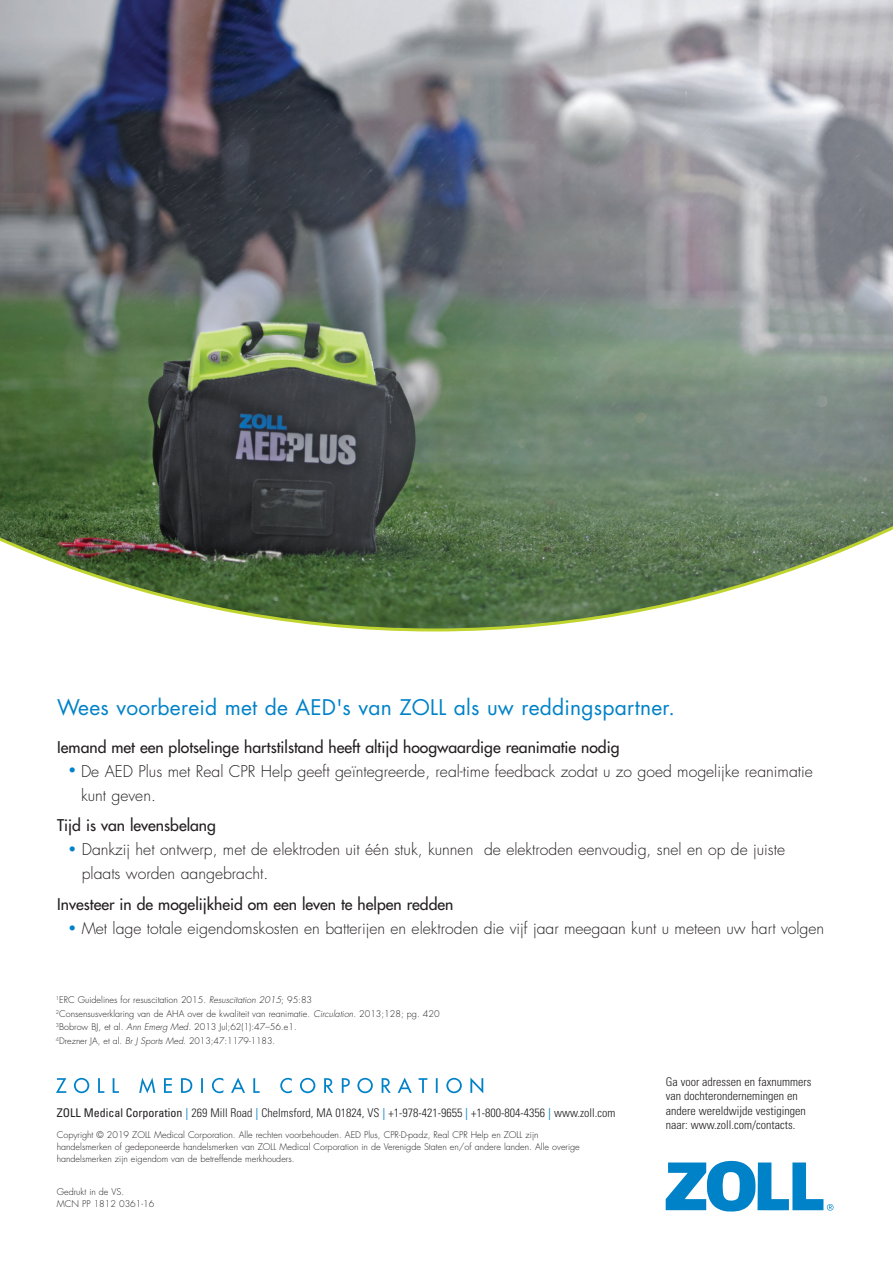
<style>
.page{position:relative;width:893px;height:1263px;background:#fff}
.page>*{position:absolute;margin:0;border:0;box-sizing:border-box;transform-origin:0 0}
.t1{font:21px "Futura Std";letter-spacing:.01em;color:#0082c8}
.Body{font:300 15.75px/24px "Futura Std";color:#231f20}
.Body-2{font:500 15.75px "Futura Std";color:#231f20}
.www{font:300 condensed 12px/14.2px "Univers LT Std";color:#231f20}
.address{font:300 condensed 12px "Univers LT Std";color:#231f20}
.copyright{font:300 9px/12px "Futura Std";color:#231f20}
.Body-3{font:300 9px "Futura Std";color:#231f20}
.part_no{font:300 9px "Futura Std";color:#231f20}
.Body-4{font:300 8.85px "Futura Std";color:#231f20}
.s1{font-size:13.5px;color:#0082c8}
.s2{font-style:italic}
.s3{font-weight:400}
.s4{font-weight:400;color:#0082c8}
</style>
<div class="page">
<svg style="left:666px;top:1161px;width:167px;height:51px"></svg>
<img style="left:0;top:0;width:893px;height:631px">
<svg style="left:56px;top:1077px;width:427px;height:16px"></svg>
<h4 class="t1" style="left:57px;top:694px;width:619px">Wees voorbereid met de AED's van ZOLL als uw reddingspartner.</h4>
<p class="Body-2" style="left:57px;top:737px;width:564px">Iemand met een plotselinge hartstilstand heeft altijd hoogwaardige reanimatie nodig</p>
<p class="Body" style="left:81px;top:759px;width:733px;text-indent:-13px"><span class="s1">•</span> De AED Plus met Real CPR Help geeft geïntegreerde, real-time feedback zodat u zo goed mogelijke reanimatie kunt geven.</p>
<p class="Body-2" style="left:57px;top:816px;width:160px">Tijd is van levensbelang</p>
<p class="Body" style="left:82px;top:838px;width:705px;text-indent:-14px"><span class="s1">•</span> Dankzij het ontwerp, met de elektroden uit één stuk, kunnen de elektroden eenvoudig, snel en op de juiste plaats worden aangebracht.</p>
<p class="Body-2" style="left:57px;top:894px;width:398px">Investeer in de mogelijkheid om een leven te helpen redden</p>
<p class="Body" style="left:68px;top:917px;width:758px"><span class="s1">•</span> Met lage totale eigendomskosten en batterijen en elektroden die vijf jaar meegaan kunt u meteen uw hart volgen</p>
<p class="Body-3" style="left:56px;top:994px;width:258px"><sup>1</sup>ERC Guidelines for resuscitation 2015. <span class="s2">Resuscitation 2015</span>; 95:83</p>
<p class="Body-3" style="left:56px;top:1008px;width:385px"><sup>2</sup>Consensusverklaring van de AHA over de kwaliteit van reanimatie. <span class="s2">Circulation</span>. 2013;128; pg. 420</p>
<p class="Body-3" style="left:56px;top:1021px;width:242px"><sup>3</sup>Bobrow BJ, et al. <span class="s2">Ann Emerg Med.</span> 2013 Jul;62(1):47–56.e1.</p>
<p class="Body-4" style="left:56px;top:1035px;width:221px"><sup>4</sup>Drezner JA, et al. <span class="s2">Br J Sports Med</span>. 2013;47:1179-1183.</p>
<p class="address" style="left:57px;top:1106px;width:560px"><span class="s3">ZOLL Medical Corporation</span> <span class="s4">|</span> 269 Mill Road <span class="s4">|</span> Chelmsford, MA 01824, VS <span class="s4">|</span> +1-978-421-9655 <span class="s4">|</span> +1-800-804-4356 <span class="s4">|</span> www.zoll.com</p>
<p class="copyright" style="left:57px;top:1129px;width:525px">Copyright © 2019 ZOLL Medical Corporation. Alle rechten voorbehouden. AED Plus, CPR-D-padz, Real CPR Help en ZOLL zijn handelsmerken of gedeponeerde handelsmerken van ZOLL Medical Corporation in de Verenigde Staten en/of andere landen. Alle overige handelsmerken zijn eigendom van de betreffende merkhouders.</p>
<p class="part_no" style="left:57px;top:1186px;width:69px">Gedrukt in de VS.</p>
<p class="part_no" style="left:57px;top:1198px;width:99px">MCN PP 1812 0361-16</p>
<p class="www" style="left:666px;top:1075px;width:147px">Ga voor adressen en faxnummers van dochterondernemingen en andere wereldwijde vestigingen naar: www.zoll.com/contacts.</p>
</div>
